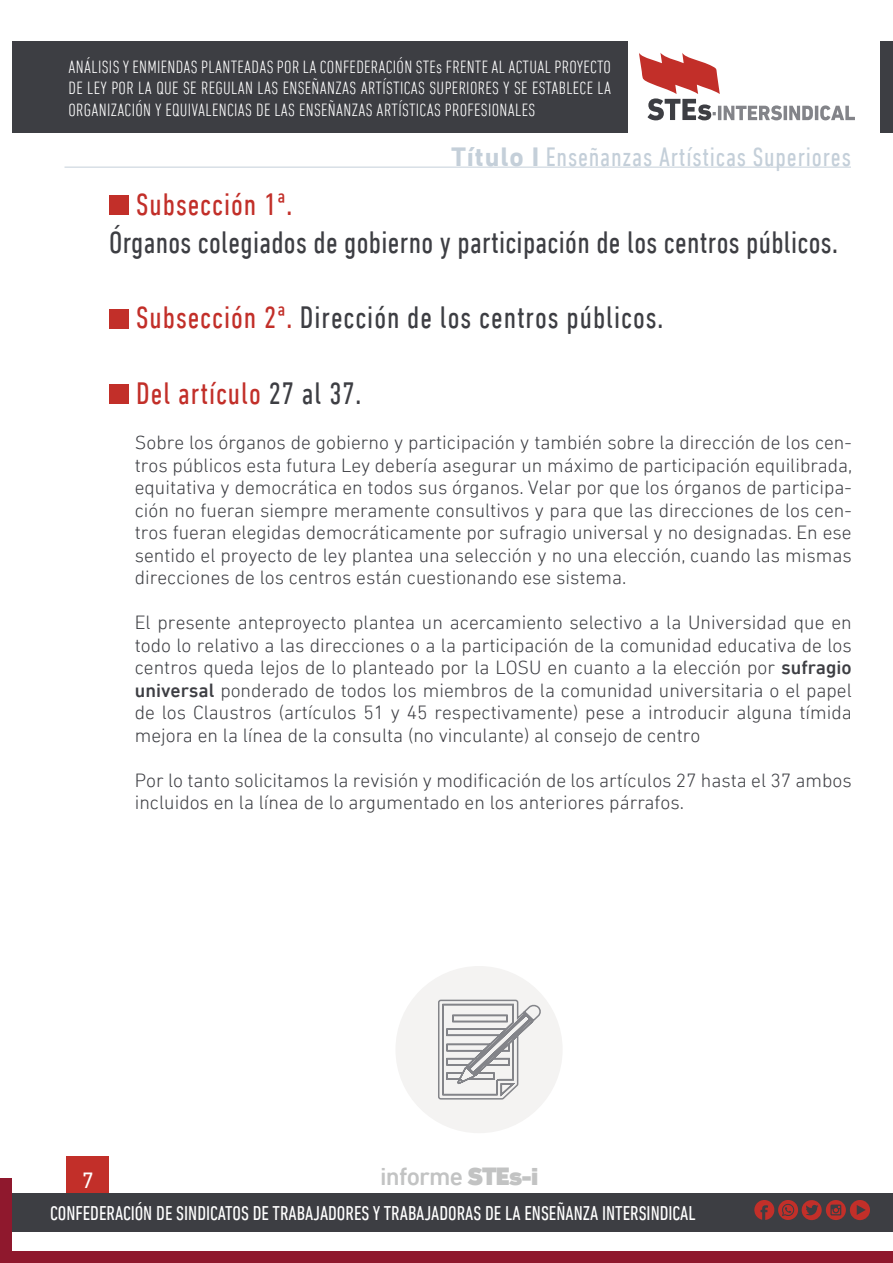
<style>
.page{position:relative;width:893px;height:1263px;background:#fff}
.page>*{position:absolute;margin:0;border:0;box-sizing:border-box;transform-origin:0 0}
.t1{font:condensed 31.5px "DIN Next LT Pro";letter-spacing:.01em;color:#3d3e43}
.t2{font:condensed 31.5px "DIN Next LT Pro";letter-spacing:.03em;color:#3d3e43}
.t3{font:condensed 31.5px "DIN Next LT Pro";letter-spacing:.03em;color:#c22f29}
.t4{font:condensed 27px "DIN Next LT Pro";letter-spacing:.03em;color:#c4cfd9}
.t5{font:500 25.35px "DIN Next LT Pro";letter-spacing:-.03em;color:#c2c3c3}
.t6{font:22.5px "DIN Next LT Pro";color:#fff}
.t7{font:condensed 20.25px "DIN Next LT Pro";color:#fff}
.t8{font:300 19.5px/22.5px "DIN Next LT Pro";color:#3d3e43;text-align:justify}
.t9{font:300 condensed 18px/21.6px "DIN Next LT Pro";letter-spacing:.02em;color:#fff;text-align:justify}
.s1{font-weight:700;font-stretch:normal}
.s2{color:#c22f29}
.s3{color:#3d3e43}
.s4{font-weight:500}
.s5{font-weight:900}
</style>
<div class="page">
<div style="left:0;top:1178px;width:893px;height:85px;background:#8f182d"></div>
<div style="left:13px;top:0;width:880px;height:1250px;background:#fff"></div>
<div style="left:67px;top:1157px;width:42px;height:39px;background:#c22f29"></div>
<div style="left:13px;top:41px;width:615px;height:92px;background:#3d3e43"></div>
<svg style="left:639px;top:53px;width:143px;height:67px"></svg>
<hr style="left:784px;top:106px;width:3px;height:14px;background:#838489">
<svg style="left:789px;top:106px;width:24px;height:14px"></svg>
<hr style="left:815px;top:106px;width:3px;height:14px;background:#838489">
<svg style="left:820px;top:105px;width:35px;height:15px"></svg>
<div style="left:13px;top:1193px;width:880px;height:38px;background:#3d3e43"></div>
<svg style="left:754px;top:1200px;width:116px;height:20px"></svg>
<div style="left:109px;top:196px;width:19px;height:19px;background:#c22f29"></div>
<div style="left:109px;top:309px;width:19px;height:19px;background:#c22f29"></div>
<div style="left:109px;top:385px;width:19px;height:19px;background:#c22f29"></div>
<hr style="left:64px;top:167px;width:787px;height:1px;background:#c4cfd9">
<div style="left:395px;top:966px;width:168px;height:167px;background:#f4f3f2;border-radius:50%"></div>
<svg style="left:438px;top:999px;width:103px;height:101px"></svg>
<div style="left:880px;top:41px;width:13px;height:92px;background:#3d3e43"></div>
<p class="t9" style="left:69px;top:56px;width:544px">ANÁLISIS Y ENMIENDAS PLANTEADAS POR LA CONFEDERACIÓN STEs FRENTE AL ACTUAL PROYECTO DE LEY POR LA QUE SE REGULAN LAS ENSEÑANZAS ARTÍSTICAS SUPERIORES Y SE ESTABLECE LA ORGANIZACIÓN Y EQUIVALENCIAS DE LAS ENSEÑANZAS ARTÍSTICAS PROFESIONALES</p>
<h2 class="t4" style="left:451px;top:142px;width:401px"><span class="s1">Título I</span> Enseñanzas Artísticas Superiores</h2>
<h1 class="t3" style="left:136px;top:187px;width:158px">Subsección 1ª.</h1>
<h1 class="t1" style="left:109px;top:224px;width:730px">Órganos colegiados de gobierno y participación de los centros públicos.</h1>
<h1 class="t2" style="left:136px;top:300px;width:528px"><span class="s2">Subsección 2ª.</span> Dirección de los centros públicos.</h1>
<h1 class="t3" style="left:136px;top:376px;width:227px">Del artículo <span class="s3">27 al 37.</span></h1>
<p class="t8" style="left:135px;top:431px;width:719px">Sobre los órganos de gobierno y participación y también sobre la dirección de los cen&shy;tros públicos esta futura Ley debería asegurar un máximo de participación equilibrada, equitativa y democrática en todos sus órganos. Velar por que los órganos de participa&shy;ción no fueran siempre meramente consultivos y para que las direcciones de los cen&shy;tros fueran elegidas democráticamente por sufragio universal y no designadas. En ese sentido el proyecto de ley plantea una selección y no una elección, cuando las mismas direcciones de los centros están cuestionando ese sistema.</p>
<p class="t8" style="left:135px;top:611px;width:718px">El presente anteproyecto plantea un acercamiento selectivo a la Universidad que en todo lo relativo a las direcciones o a la participación de la comunidad educativa de los centros queda lejos de lo planteado por la LOSU en cuanto a la elección por <span class="s4">sufragio universal</span> ponderado de todos los miembros de la comunidad universitaria o el papel de los Claustros (artículos 51 y 45 respectivamente) pese a introducir alguna tímida mejora en la línea de la consulta (no vinculante) al consejo de centro</p>
<p class="t8" style="left:135px;top:768px;width:718px">Por lo tanto solicitamos la revisión y modificación de los artículos 27 hasta el 37 ambos incluidos en la línea de lo argumentado en los anteriores párrafos.</p>
<p class="t6" style="left:82px;top:1167px;width:14px">7</p>
<p class="t5" style="left:380px;top:1162px;width:160px">informe <span class="s5">STEs-i</span></p>
<p class="t7" style="left:50px;top:1201px;width:647px">CONFEDERACIÓN DE SINDICATOS DE TRABAJADORES Y TRABAJADORAS DE LA ENSEÑANZA INTERSINDICAL</p>
</div>
